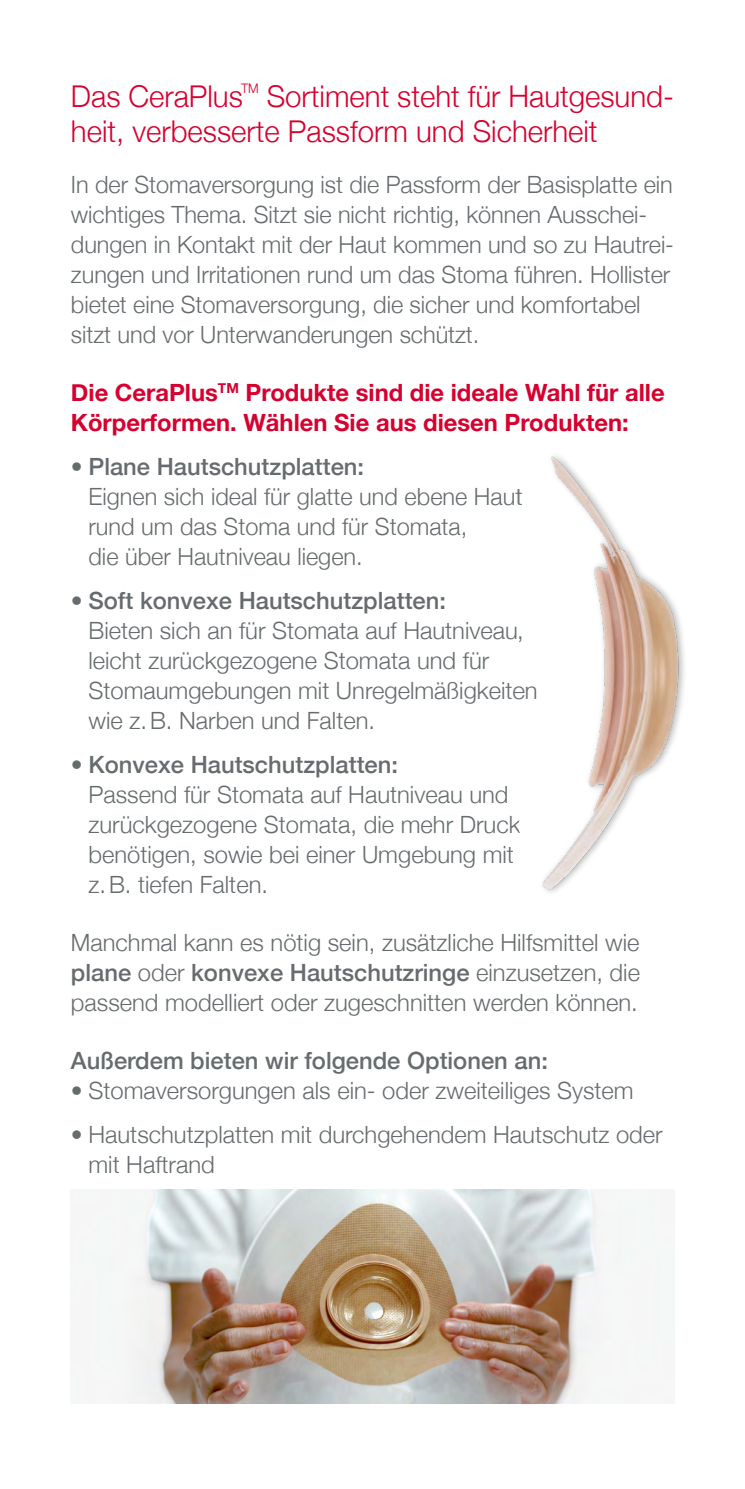
<style>
.page{position:relative;width:745px;height:1489px;background:#fff}
.page>*{position:absolute;margin:0;border:0;box-sizing:border-box;transform-origin:0 0}
.Überschrift_Fließtex{font:300 30px/35px "Helvetica Neue";color:#d6012f}
.Überschrift_Fließtex-2{font:300 23.75px/30px "Helvetica Neue";color:#666c6e}
.Überschrift_Fließtex-3{font:700 23.75px/30px "Helvetica Neue";color:#d6012f}
.Überschrift_Fließtex-4{font:500 23.75px "Helvetica Neue";color:#666c6e}
.Überschrift_Fließtex-5{font:300 13px "Helvetica Neue";color:#d6012f}
.s1{font-weight:500}
</style>
<div class="page">
<img style="left:71px;top:1189px;width:602px;height:214px">
<img style="left:542px;top:456px;width:143px;height:437px">
<p class="Überschrift_Fließtex" style="left:71px;top:76px;width:173px">Das CeraPlus</p>
<p class="Überschrift_Fließtex-5" style="left:241px;top:78px;width:19px">TM</p>
<p class="Überschrift_Fließtex" style="left:71px;top:76px;width:600px;text-indent:196px">Sortiment steht für Hautgesund&shy;heit, verbesserte Passform und Sicherheit</p>
<p class="Überschrift_Fließtex-2" style="left:71px;top:168px;width:604px">In der Stomaversorgung ist die Passform der Basisplatte ein wichtiges Thema. Sitzt sie nicht richtig, können Ausschei&shy;dungen in Kontakt mit der Haut kommen und so zu Hautrei&shy;zungen und Irritationen rund um das Stoma führen. Hollister bietet eine Stomaversorgung, die sicher und komfortabel sitzt und vor Unterwanderungen schützt.</p>
<p class="Überschrift_Fließtex-3" style="left:71px;top:378px;width:595px">Die CeraPlus<sup>TM</sup> Produkte sind die ideale Wahl für alle<br>Körperformen. Wählen Sie aus diesen Produkten:</p>
<p class="Überschrift_Fließtex-2" style="left:88px;top:449px;width:435px;text-indent:-18px"><span class="s1">• Plane Hautschutzplatten:<br></span>Eignen sich ideal für glatte und ebene Haut rund um das Stoma und für Stomata,<br>die über Hautniveau liegen.</p>
<p class="Überschrift_Fließtex-2" style="left:88px;top:584px;width:450px;text-indent:-18px"><span class="s1">• Soft konvexe Hautschutzplatten:<br></span>Bieten sich an für Stomata auf Hautniveau, leicht zurückgezogene Stomata und für Stomaumgebungen mit Unregelmäßigkeiten wie z.B. Narben und Falten.</p>
<p class="Überschrift_Fließtex-2" style="left:88px;top:748px;width:433px;text-indent:-18px"><span class="s1">• Konvexe Hautschutzplatten:<br></span>Passend für Stomata auf Hautniveau und zurückgezogene Stomata, die mehr Druck benötigen, sowie bei einer Umgebung mit z.B. tiefen Falten.</p>
<p class="Überschrift_Fließtex-2" style="left:71px;top:925px;width:570px;text-align:justify">Manchmal kann es nötig sein, zusätzliche Hilfsmittel wie <span class="s1">plane</span> oder <span class="s1">konvexe Hautschutzringe</span> einzusetzen, die passend modelliert oder zugeschnitten werden können.</p>
<p class="Überschrift_Fließtex-4" style="left:71px;top:1041px;width:478px">Außerdem bieten wir folgende Optionen an:</p>
<p class="Überschrift_Fließtex-2" style="left:71px;top:1073px;width:564px">• Stomaversorgungen als ein- oder zweiteiliges System</p>
<p class="Überschrift_Fließtex-2" style="left:88px;top:1117px;width:575px;text-indent:-18px">• Hautschutzplatten mit durchgehendem Hautschutz oder mit Haftrand</p>
</div>
